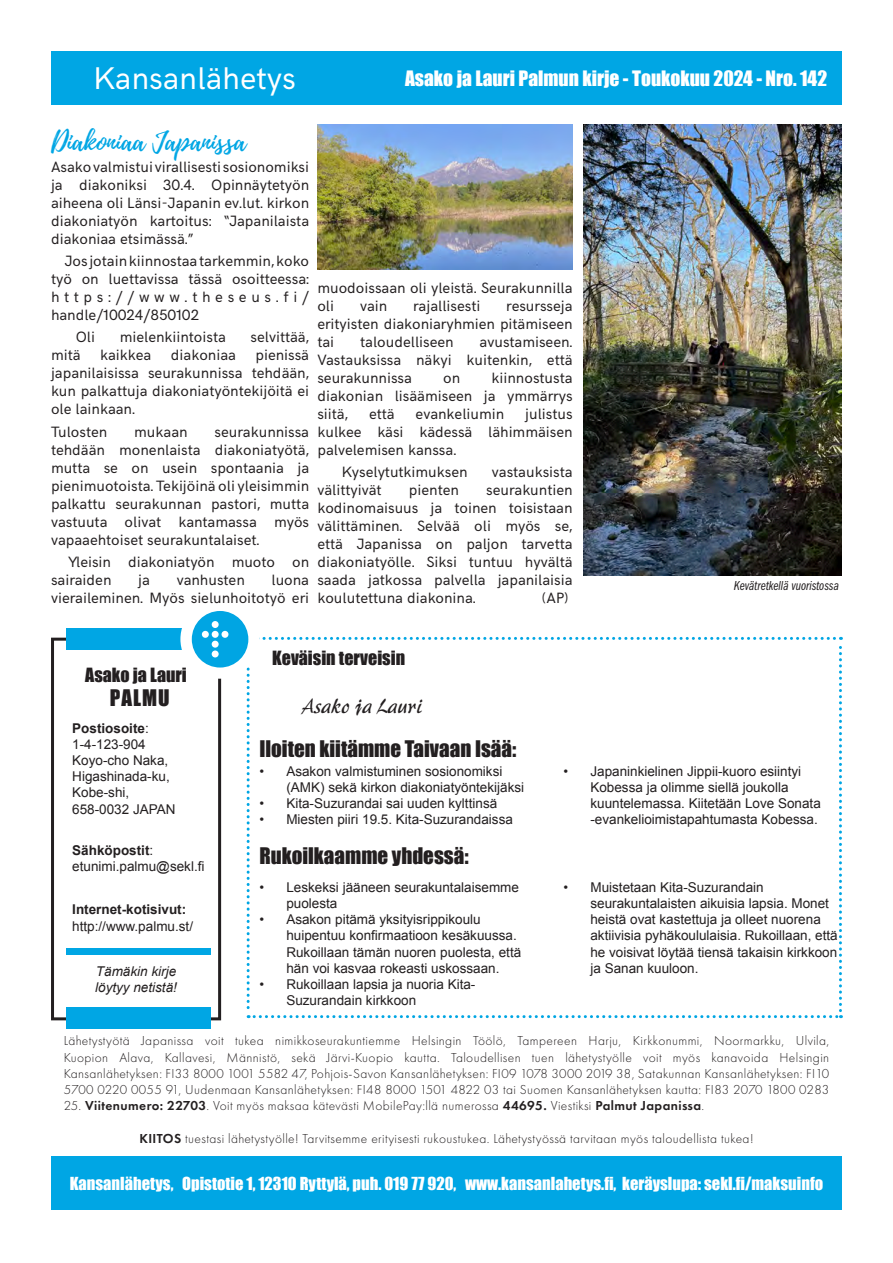
<style>
.page{position:relative;width:893px;height:1263px;background:#fff}
.page>*{position:absolute;margin:0;border:0;box-sizing:border-box;transform-origin:0 0}
.t1{font:31.5px "HK Grotesk";color:#fff}
.t2{font:27px "Playlist Script";color:#00a6e4}
.t3{font:21px "Impact";color:#231f20}
.t4{font:700 21px "AR Wei Bei GB Std";color:#231f20}
.t5{font:19.5px "Impact";color:#fff}
.t6{font:18px "Impact";color:#231f20}
.t7{font:16.5px "Impact";color:#fff}
.t8{font:15px/18px "HK Grotesk";color:#231f20;text-align:justify}
.t9{font:13.5px/16.2px "Arial";color:#231f20}
.t10{font:300 13.5px/16.2px "Futura PT";letter-spacing:.03em;color:#231f20;text-align:justify}
.t11{font:italic 13.5px "Arial";color:#231f20}
.t12{font:13.5px "Franklin Gothic URW Com Boo Ita";letter-spacing:-.005em;color:#231f20}
.t13{font:700 13.5px "Arial";color:#231f20}
.s1{font-weight:400}
.s2{font-weight:700}
.s3{font-weight:600}
</style>
<div class="page">
<div style="left:51px;top:51px;width:791px;height:53px;background:#00a6e4"></div>
<div style="left:51px;top:1157px;width:791px;height:53px;background:#00a6e4"></div>
<svg style="left:247px;top:637px;width:595px;height:381px"></svg>
<div style="left:51px;top:638px;width:170px;height:382px;border:3px solid #231f20"></div>
<div style="left:66px;top:628px;width:149px;height:22px;background:#00a6e4"></div>
<div style="left:66px;top:948px;width:144px;height:6px;background:#00a6e4"></div>
<div style="left:66px;top:1007px;width:144px;height:22px;background:#00a6e4"></div>
<div style="left:180px;top:600px;width:79px;height:79px;background:#fff;border-radius:50%"></div>
<div style="left:192px;top:611px;width:56px;height:56px;background:#00a5e3;border-radius:50%"></div>
<div style="left:212px;top:621px;width:7px;height:7px;background:#fff;border-radius:50%"></div>
<div style="left:212px;top:631px;width:7px;height:7px;background:#fff;border-radius:50%"></div>
<div style="left:212px;top:641px;width:7px;height:7px;background:#fff;border-radius:50%"></div>
<div style="left:222px;top:631px;width:6px;height:7px;background:#fff;border-radius:50%"></div>
<div style="left:202px;top:631px;width:7px;height:7px;background:#fff;border-radius:50%"></div>
<div style="left:212px;top:650px;width:7px;height:7px;background:#fff;border-radius:50%"></div>
<img style="left:584px;top:125px;width:258px;height:451px">
<img style="left:317px;top:125px;width:256px;height:144px">
<p class="t1" style="left:94px;top:55px;width:204px">Kansanlähetys</p>
<p class="t5" style="left:405px;top:63px;width:424px">Asako ja Lauri Palmun kirje - Toukokuu 2024 - Nro. 142</p>
<p class="t2" style="left:51px;top:122px;width:196px">Diakoniaa Japanissa</p>
<p class="t8" style="left:51px;top:157px;width:260px">Asako valmistui virallisesti sosionomiksi ja diakoniksi 30.4. Opinnäytetyön aiheena oli Länsi-Japanin ev.lut. kirkon diakoniatyön kartoitus: “Japanilaista diakoniaa etsimässä.”</p>
<p class="t8" style="left:51px;top:251px;width:260px;text-indent:14px">Jos jotain kiinnostaa tarkemmin, koko työ on luettavissa tässä osoitteessa: https://www.theseus.fi/ handle/10024/850102</p>
<p class="t8" style="left:76px;top:327px;width:21px">Oli</p>
<p class="t8" style="left:120px;top:327px;width:108px">mielenkiintoista</p>
<p class="t8" style="left:251px;top:327px;width:60px">selvittää,</p>
<p class="t8" style="left:51px;top:345px;width:31px">mitä</p>
<p class="t8" style="left:100px;top:345px;width:53px">kaikkea</p>
<p class="t8" style="left:171px;top:345px;width:67px">diakoniaa</p>
<p class="t8" style="left:51px;top:345px;width:260px;text-indent:204px">pienissä japanilaisissa seurakunnissa tehdään, kun palkattuja diakoniatyöntekijöitä ei ole lainkaan.</p>
<p class="t8" style="left:51px;top:421px;width:58px">Tulosten</p>
<p class="t8" style="left:134px;top:421px;width:55px">mukaan</p>
<p class="t8" style="left:51px;top:421px;width:260px;text-indent:164px">seurakunnissa tehdään monenlaista diakoniatyötä, mutta se on usein spontaania ja pienimuotoista. Tekijöinä oli yleisimmin palkattu seurakunnan pastori, mutta vastuuta olivat kantamassa myös vapaaehtoiset seurakuntalaiset.</p>
<p class="t8" style="left:51px;top:551px;width:260px;text-indent:17px">Yleisin diakoniatyön muoto on sairaiden</p>
<p class="t8" style="left:138px;top:569px;width:13px">ja</p>
<p class="t8" style="left:177px;top:569px;width:70px">vanhusten</p>
<p class="t8" style="left:51px;top:569px;width:260px;text-align:right">luona<br>vieraileminen. Myös sielunhoitotyö eri</p>
<p class="t8" style="left:317px;top:277px;width:257px">muodoissaan oli yleistä. Seurakunnilla oli</p>
<p class="t8" style="left:317px;top:295px;width:257px;text-indent:189px">resursseja erityisten diakoniaryhmien pitämiseen tai</p>
<p class="t8" style="left:360px;top:295px;width:29px">vain</p>
<p class="t8" style="left:413px;top:295px;width:69px">rajallisesti</p>
<p class="t8" style="left:317px;top:331px;width:257px;text-indent:162px">avustamiseen.<br>Vastauksissa näkyi kuitenkin, että seurakunnissa</p>
<p class="t8" style="left:360px;top:331px;width:95px">taloudelliseen</p>
<p class="t8" style="left:317px;top:367px;width:257px;text-indent:174px">kiinnostusta diakonian lisäämiseen ja ymmärrys siitä,</p>
<p class="t8" style="left:443px;top:367px;width:19px">on</p>
<p class="t8" style="left:317px;top:403px;width:257px;text-indent:208px">julistus kulkee käsi kädessä lähimmäisen palvelemisen kanssa.</p>
<p class="t8" style="left:342px;top:461px;width:127px">Kyselytutkimuksen</p>
<p class="t8" style="left:492px;top:461px;width:82px">vastauksista</p>
<p class="t8" style="left:317px;top:479px;width:66px">välittyivät</p>
<p class="t8" style="left:409px;top:479px;width:51px">pienten</p>
<p class="t8" style="left:369px;top:403px;width:27px">että</p>
<p class="t8" style="left:416px;top:403px;width:90px">evankeliumin</p>
<p class="t8" style="left:317px;top:479px;width:257px;text-indent:169px">seurakuntien kodinomaisuus ja toinen toisistaan välittäminen. Selvää oli myös se, että Japanissa on paljon tarvetta diakoniatyölle. Siksi tuntuu hyvältä saada jatkossa palvella japanilaisia koulutettuna diakonina.</p>
<p class="t8" style="left:542px;top:587px;width:28px">(AP)</p>
<p class="t12" style="left:734px;top:578px;width:107px">Kevätretkellä vuoristossa</p>
<p class="t6" style="left:85px;top:661px;width:103px">Asako ja Lauri</p>
<p class="t3" style="left:110px;top:681px;width:61px">PALMU</p>
<p class="t13" style="left:72px;top:719px;width:78px">Postiosoite<span class="s1">:</span></p>
<p class="t9" style="left:72px;top:736px;width:105px">1-4-123-904<br>Koyo-cho Naka,<br>Higashinada-ku,<br>Kobe-shi,<br>658-0032 JAPAN</p>
<p class="t9" style="left:72px;top:842px;width:134px"><span class="s2">Sähköpostit</span>: etunimi.palmu@sekl.fi</p>
<p class="t9" style="left:72px;top:902px;width:122px"><span class="s2">Internet-kotisivut: </span>http://www.palmu.st/</p>
<p class="t11" style="left:96px;top:962px;width:82px">Tämäkin kirje</p>
<p class="t11" style="left:95px;top:978px;width:83px">löytyy netistä!</p>
<p class="t6" style="left:272px;top:644px;width:134px">Keväisin terveisin</p>
<p class="t4" style="left:302px;top:693px;width:123px">Asako ja Lauri</p>
<p class="t3" style="left:259px;top:732px;width:258px">Iloiten kiitämme Taivaan Isää:</p>
<p class="t9" style="left:286px;top:763px;width:239px;text-indent:-27px">• Asakon valmistuminen sosionomiksi (AMK) sekä kirkon diakoniatyöntekijäksi</p>
<p class="t9" style="left:259px;top:795px;width:239px">• Kita-Suzurandai sai uuden kylttinsä</p>
<p class="t9" style="left:259px;top:812px;width:255px">• Miesten piiri 19.5. Kita-Suzurandaissa</p>
<p class="t3" style="left:259px;top:839px;width:211px">Rukoilkaamme yhdessä:</p>
<p class="t9" style="left:286px;top:879px;width:234px;text-indent:-27px">• Leskeksi jääneen seurakuntalaisemme puolesta</p>
<p class="t9" style="left:286px;top:911px;width:236px;text-indent:-27px">• Asakon pitämä yksityisrippikoulu huipentuu konfirmaatioon kesäkuussa.<br>Rukoillaan tämän nuoren puolesta, että hän voi kasvaa rokeasti uskossaan.</p>
<p class="t9" style="left:286px;top:976px;width:191px;text-indent:-27px">• Rukoillaan lapsia ja nuoria Kita-<br>Suzurandain kirkkoon</p>
<p class="t9" style="left:590px;top:763px;width:232px;text-indent:-27px">• Japaninkielinen Jippii-kuoro esiintyi Kobessa ja olimme siellä joukolla kuuntelemassa. Kiitetään Love Sonata -evankelioimistapahtumasta Kobessa.</p>
<p class="t9" style="left:590px;top:879px;width:249px;text-indent:-27px">• Muistetaan Kita-Suzurandain seurakuntalaisten aikuisia lapsia. Monet heistä ovat kastettuja ja olleet nuorena aktiivisia pyhäkoululaisia. Rukoillaan, että he voisivat löytää tiensä takaisin kirkkoon ja Sanan kuuloon.</p>
<p class="t10" style="left:64px;top:1033px;width:767px">Lähetystyötä Japanissa voit tukea nimikkoseurakuntiemme Helsingin Töölö, Tampereen Harju, Kirkkonummi, Noormarkku, Ulvila, Kuopion Alava, Kallavesi, Männistö, sekä Järvi-Kuopio kautta. Taloudellisen tuen lähetystyölle voit myös kanavoida Helsingin Kansanlähetyksen: FI33 8000 1001 5582 47, Pohjois-Savon Kansanlähetyksen: FI09 1078 3000 2019 38, Satakunnan Kansanlähetyksen: FI10<br>5700 0220 0055 91, Uudenmaan Kansanlähetyksen: FI48 8000 1501 4822 03 tai Suomen Kansanlähetyksen kautta: FI83 2070 1800 0283</p>
<p class="t10" style="left:64px;top:1098px;width:642px">25. <span class="s3">Viitenumero: 22703</span>. Voit myös maksaa kätevästi MobilePay:llä numerossa <span class="s3">44695.</span> Viestiksi <span class="s3">Palmut Japanissa</span>.</p>
<p class="t10" style="left:139px;top:1130px;width:616px"><span class="s3">KIITOS</span> tuestasi lähetystyölle! Tarvitsemme erityisesti rukoustukea. Lähetystyössä tarvitaan myös taloudellista tukea!</p>
<p class="t7" style="left:70px;top:1170px;width:755px">Kansanlähetys, Opistotie 1, 12310 Ryttylä, puh. 019 77 920, www.kansanlahetys.fi, keräyslupa: sekl.fi/maksuinfo</p>
</div>
